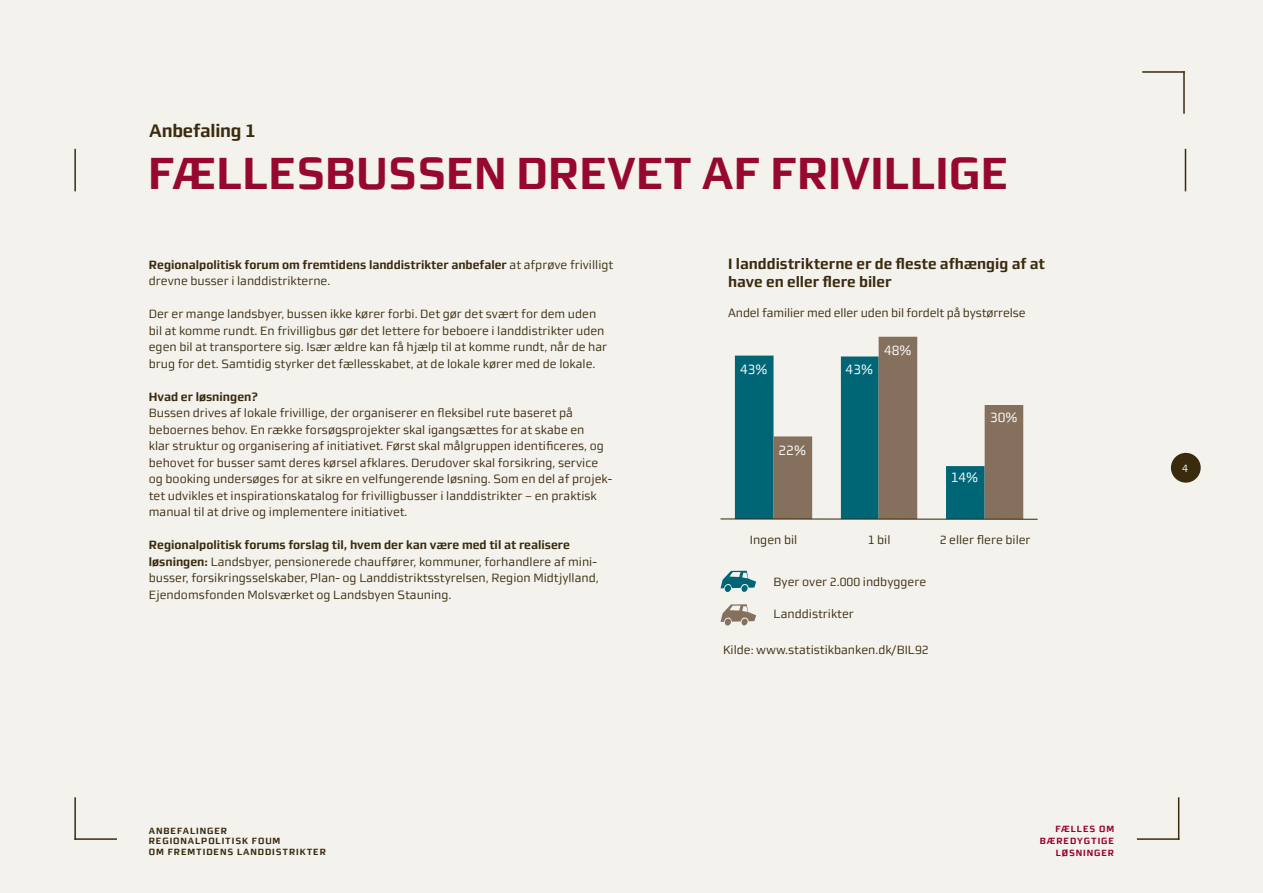
<style>
.page{position:relative;width:1263px;height:893px;background:#f4f2ed}
.page>*{position:absolute;margin:0;border:0;box-sizing:border-box;transform-origin:0 0}
.t1{font:700 45px "midtsans";color:#960830}
.t2{font:700 18px "midtsans";letter-spacing:-.01em;color:#3a2b0f}
.t3{font:700 15px/18px "midtsans";color:#3a2b0f}
.t4{font:13.5px "midtsans";color:#fff}
.t5{font:12px/16.5px "midtsans";color:#3a2b0f}
.t6{font:700 12px/16.5px "midtsans";color:#3a2b0f}
.t7{font:10.5px "midtsans";color:#fff}
.t8{font:700 9px/10.5px "midtsans";letter-spacing:.1em;color:#3a2b0f}
.t9{font:700 9px/12px "midtsans";letter-spacing:.1em;color:#95032d;text-align:right}
.s1{font-weight:400}
.s2{font-weight:700}
</style>
<div class="page">
<hr style="left:1183px;top:71px;width:2px;height:43px;background:#3a2b0f">
<hr style="left:1142px;top:71px;width:43px;height:2px;background:#3a2b0f">
<hr style="left:1185px;top:149px;width:1px;height:42px;background:#3a2b0f">
<hr style="left:74px;top:149px;width:2px;height:42px;background:#3a2b0f">
<hr style="left:1178px;top:797px;width:1px;height:43px;background:#3a2b0f">
<hr style="left:1137px;top:838px;width:42px;height:2px;background:#3a2b0f">
<hr style="left:74px;top:797px;width:2px;height:43px;background:#3a2b0f">
<hr style="left:74px;top:838px;width:43px;height:2px;background:#3a2b0f">
<div style="left:1171px;top:453px;width:30px;height:30px;background:#3a2b0f;border-radius:50%"></div>
<img style="left:720px;top:336px;width:318px;height:290px">
<h2 class="t2" style="left:149px;top:120px;width:108px">Anbefaling 1</h2>
<h2 class="t1" style="left:148px;top:147px;width:862px">FÆLLESBUSSEN DREVET AF FRIVILLIGE</h2>
<p class="t6" style="left:149px;top:256px;width:466px">Regionalpolitisk forum om fremtidens landdistrikter anbefaler <span class="s1">at afprøve frivilligt drevne busser i landdistrikterne.</span></p>
<p class="t5" style="left:149px;top:306px;width:460px">Der er mange landsbyer, bussen ikke kører forbi. Det gør det svært for dem uden bil at komme rundt. En frivilligbus gør det lettere for beboere i landdistrikter uden egen bil at transportere sig. Især ældre kan få hjælp til at komme rundt, når de har brug for det. Samtidig styrker det fællesskabet, at de lokale kører med de lokale.</p>
<h3 class="t6" style="left:149px;top:388px;width:110px">Hvad er løsningen?</h3>
<p class="t5" style="left:149px;top:405px;width:457px">Bussen drives af lokale frivillige, der organiserer en fleksibel rute baseret på beboernes behov. En række forsøgsprojekter skal igangsættes for at skabe en klar struktur og organisering af initiativet. Først skal målgruppen identificeres, og behovet for busser samt deres kørsel afklares. Derudover skal forsikring, service</p>
<p class="t5" style="left:149px;top:487px;width:449px">tet udvikles et inspirationskatalog for frivilligbusser i landdistrikter – en praktisk manual til at drive og implementere initiativet.</p>
<p class="t6" style="left:149px;top:536px;width:423px">Regionalpolitisk forums forslag til, hvem der kan være med til at realisere</p>
<p class="t5" style="left:149px;top:570px;width:451px">busser, forsikringsselskaber, Plan- og Landdistriktsstyrelsen, Region Midtjylland,<br>Ejendomsfonden Molsværket og Landsbyen Stauning.</p>
<p class="t5" style="left:149px;top:471px;width:465px">og booking undersøges for at sikre en velfungerende løsning. Som en del af projek-</p>
<p class="t5" style="left:149px;top:553px;width:450px"><span class="s2">løsningen:</span> Landsbyer, pensionerede chauffører, kommuner, forhandlere af mini-</p>
<h3 class="t3" style="left:728px;top:255px;width:318px">I landdistrikterne er de fleste afhængig af at have en eller flere biler</h3>
<p class="t5" style="left:728px;top:305px;width:299px">Andel familier med eller uden bil fordelt på bystørrelse</p>
<p class="t4" style="left:740px;top:362px;width:29px">43%</p>
<p class="t4" style="left:778px;top:442px;width:29px">22%</p>
<p class="t4" style="left:846px;top:362px;width:29px">43%</p>
<p class="t4" style="left:884px;top:343px;width:29px">48%</p>
<p class="t4" style="left:990px;top:410px;width:29px">30%</p>
<p class="t4" style="left:951px;top:470px;width:29px">14%</p>
<p class="t5" style="left:750px;top:532px;width:49px">Ingen bil</p>
<p class="t5" style="left:868px;top:532px;width:24px">1 bil</p>
<p class="t5" style="left:940px;top:532px;width:92px">2 eller flere biler</p>
<p class="t5" style="left:773px;top:573px;width:154px">Byer over 2.000 indbyggere</p>
<p class="t5" style="left:774px;top:605px;width:82px">Landdistrikter</p>
<p class="t5" style="left:723px;top:641px;width:207px">Kilde: www.statistikbanken.dk/BIL92</p>
<p class="t8" style="left:149px;top:825px;width:179px">ANBEFALINGER<br>REGIONALPOLITISK FOUM<br>OM FREMTIDENS LANDDISTRIKTER</p>
<p class="t9" style="left:1040px;top:823px;width:76px">FÆLLES OM<br>BÆREDYGTIGE<br>LØSNINGER</p>
<p class="t7" style="left:1182px;top:462px;width:8px">4</p>
</div>
